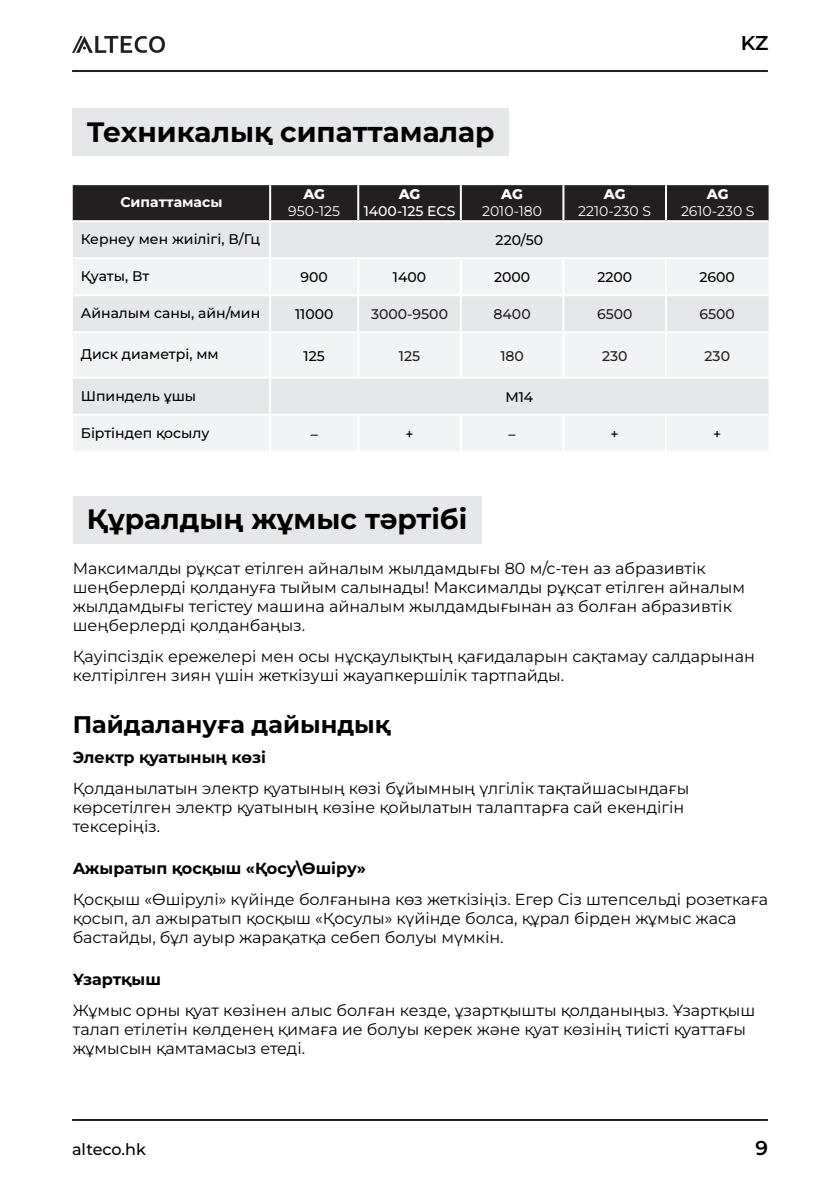
<style>
.page{position:relative;width:840px;height:1191px;background:#fff}
.page>*{position:absolute;margin:0;border:0;box-sizing:border-box;transform-origin:0 0}
.t1{font:700 28px "Montserrat";color:#000}
.t2{font:700 24px "Montserrat";color:#000}
.t3{font:600 20px "Montserrat";color:#000}
.t4{font:16px/19.2px "Montserrat";color:#000}
.t5{font:700 16px "Montserrat";color:#000}
.t6{font:500 16px "Montserrat";color:#000}
.t7{font:500 14px "Montserrat";color:#000}
.t8{font:14px/16.8px "Montserrat";color:#fff;text-align:center}
.t9{font:500 14px "Montserrat";color:#231f20}
.t10{font:500 14px/16.8px "Montserrat";color:#fff;text-align:center}
.t11{font:700 14px "Montserrat";color:#fff}
.s1{font-weight:800}
</style>
<div class="page">
<hr style="left:72px;top:70px;width:695px;height:2px;background:#231f20">
<hr style="left:72px;top:1119px;width:695px;height:2px;background:#231f20">
<svg style="left:72px;top:36px;width:93px;height:17px"></svg>
<div style="left:73px;top:185px;width:695px;height:35px;background:#231f20"></div>
<div style="left:73px;top:222px;width:695px;height:35px;background:#e6e7e9"></div>
<svg style="left:73px;top:259px;width:695px;height:191px;fill:#f2f3f4"></svg>
<hr style="left:269px;top:185px;width:2px;height:35px;background:#fff">
<hr style="left:357px;top:185px;width:2px;height:35px;background:#fff">
<hr style="left:459px;top:185px;width:2px;height:35px;background:#fff">
<hr style="left:562px;top:185px;width:2px;height:35px;background:#fff">
<hr style="left:664px;top:185px;width:2px;height:35px;background:#fff">
<hr style="left:269px;top:222px;width:2px;height:35px;background:#fff">
<hr style="left:269px;top:259px;width:2px;height:35px;background:#fff">
<hr style="left:357px;top:259px;width:2px;height:35px;background:#fff">
<hr style="left:459px;top:259px;width:2px;height:35px;background:#fff">
<hr style="left:562px;top:259px;width:2px;height:35px;background:#fff">
<hr style="left:664px;top:259px;width:2px;height:35px;background:#fff">
<hr style="left:73px;top:294px;width:197px;height:2px;background:#fff">
<hr style="left:270px;top:294px;width:88px;height:2px;background:#fff">
<hr style="left:269px;top:296px;width:2px;height:35px;background:#fff">
<hr style="left:358px;top:294px;width:102px;height:2px;background:#fff">
<hr style="left:357px;top:296px;width:2px;height:35px;background:#fff">
<hr style="left:460px;top:294px;width:103px;height:2px;background:#fff">
<hr style="left:459px;top:296px;width:2px;height:35px;background:#fff">
<hr style="left:563px;top:294px;width:102px;height:2px;background:#fff">
<hr style="left:562px;top:296px;width:2px;height:35px;background:#fff">
<hr style="left:665px;top:294px;width:103px;height:2px;background:#fff">
<hr style="left:664px;top:296px;width:2px;height:35px;background:#fff">
<hr style="left:73px;top:331px;width:197px;height:2px;background:#fff">
<hr style="left:270px;top:331px;width:88px;height:2px;background:#fff">
<hr style="left:269px;top:333px;width:2px;height:44px;background:#fff">
<hr style="left:358px;top:331px;width:102px;height:2px;background:#fff">
<hr style="left:357px;top:333px;width:2px;height:44px;background:#fff">
<hr style="left:460px;top:331px;width:103px;height:2px;background:#fff">
<hr style="left:459px;top:333px;width:2px;height:44px;background:#fff">
<hr style="left:563px;top:331px;width:102px;height:2px;background:#fff">
<hr style="left:562px;top:333px;width:2px;height:44px;background:#fff">
<hr style="left:665px;top:331px;width:103px;height:2px;background:#fff">
<hr style="left:664px;top:333px;width:2px;height:44px;background:#fff">
<hr style="left:73px;top:377px;width:197px;height:2px;background:#fff">
<hr style="left:270px;top:377px;width:88px;height:2px;background:#fff">
<hr style="left:269px;top:379px;width:2px;height:35px;background:#fff">
<hr style="left:358px;top:377px;width:102px;height:2px;background:#fff">
<hr style="left:460px;top:377px;width:103px;height:2px;background:#fff">
<hr style="left:563px;top:377px;width:102px;height:2px;background:#fff">
<hr style="left:665px;top:377px;width:103px;height:2px;background:#fff">
<hr style="left:73px;top:414px;width:197px;height:2px;background:#fff">
<hr style="left:270px;top:414px;width:88px;height:2px;background:#fff">
<hr style="left:269px;top:416px;width:2px;height:35px;background:#fff">
<hr style="left:358px;top:414px;width:102px;height:2px;background:#fff">
<hr style="left:357px;top:416px;width:2px;height:35px;background:#fff">
<hr style="left:460px;top:414px;width:103px;height:2px;background:#fff">
<hr style="left:459px;top:416px;width:2px;height:35px;background:#fff">
<hr style="left:563px;top:414px;width:102px;height:2px;background:#fff">
<hr style="left:562px;top:416px;width:2px;height:35px;background:#fff">
<hr style="left:665px;top:414px;width:103px;height:2px;background:#fff">
<hr style="left:664px;top:416px;width:2px;height:35px;background:#fff">
<div style="left:73px;top:108px;width:435px;height:48px;background:#e6e7e9"></div>
<div style="left:73px;top:495px;width:408px;height:48px;background:#e6e7e9"></div>
<p class="t1" style="left:87px;top:113px;width:409px">Техникалық сипаттамалар</p>
<p class="t3" style="left:740px;top:30px;width:29px">KZ</p>
<p class="t11" style="left:120px;top:193px;width:103px">Сипаттамасы</p>
<p class="t8" style="left:288px;top:185px;width:53px"><span class="s1">AG<br></span>950-125</p>
<p class="t10" style="left:363px;top:185px;width:93px"><span class="s1">AG<br></span>1400-125 ECS</p>
<p class="t8" style="left:482px;top:185px;width:61px"><span class="s1">AG<br></span>2010-180</p>
<p class="t8" style="left:578px;top:185px;width:74px"><span class="s1">AG<br></span>2210-230 S</p>
<p class="t8" style="left:680px;top:185px;width:75px"><span class="s1">AG<br></span>2610-230 S</p>
<p class="t7" style="left:81px;top:230px;width:181px">Кернеу мен жиілігі, В/Гц</p>
<p class="t7" style="left:495px;top:231px;width:49px">220/50</p>
<p class="t7" style="left:81px;top:267px;width:70px">Қуаты, Вт</p>
<p class="t7" style="left:300px;top:268px;width:29px">900</p>
<p class="t7" style="left:392px;top:268px;width:35px">1400</p>
<p class="t7" style="left:494px;top:268px;width:38px">2000</p>
<p class="t7" style="left:597px;top:268px;width:36px">2200</p>
<p class="t7" style="left:699px;top:268px;width:37px">2600</p>
<p class="t7" style="left:81px;top:304px;width:181px">Айналым саны, айн/мин</p>
<p class="t7" style="left:295px;top:305px;width:40px">11000</p>
<p class="t9" style="left:371px;top:305px;width:78px">3000-9500</p>
<p class="t9" style="left:493px;top:305px;width:39px">8400</p>
<p class="t9" style="left:596px;top:305px;width:37px">6500</p>
<p class="t9" style="left:699px;top:305px;width:37px">6500</p>
<p class="t7" style="left:81px;top:345px;width:139px">Диск диаметрі, мм</p>
<p class="t7" style="left:303px;top:346px;width:23px">125</p>
<p class="t9" style="left:398px;top:346px;width:23px">125</p>
<p class="t9" style="left:500px;top:346px;width:25px">180</p>
<p class="t9" style="left:601px;top:346px;width:27px">230</p>
<p class="t9" style="left:704px;top:346px;width:27px">230</p>
<p class="t7" style="left:81px;top:386px;width:117px">Шпиндель ұшы</p>
<p class="t7" style="left:505px;top:387px;width:29px">M14</p>
<p class="t7" style="left:81px;top:423px;width:130px">Біртіндеп қосылу</p>
<p class="t7" style="left:310px;top:424px;width:8px">–</p>
<p class="t7" style="left:405px;top:424px;width:10px">+</p>
<p class="t7" style="left:508px;top:424px;width:8px">–</p>
<p class="t7" style="left:610px;top:424px;width:10px">+</p>
<p class="t7" style="left:712px;top:424px;width:10px">+</p>
<p class="t1" style="left:87px;top:501px;width:381px">Құралдың жұмыс тәртібі</p>
<p class="t4" style="left:73px;top:558px;width:673px">Максималды рұқсат етілген айналым жылдамдығы 80 м/с-тен аз абразивтік шеңберлерді қолдануға тыйым салынады! Максималды рұқсат етілген айналым жылдамдығы тегістеу машина айналым жылдамдығынан аз болған абразивтік шеңберлерді қолданбаңыз.</p>
<p class="t4" style="left:73px;top:646px;width:683px">Қауіпсіздік ережелері мен осы нұсқаулықтың қағидаларын сақтамау салдарынан келтірілген зиян үшін жеткізуші жауапкершілік тартпайды.</p>
<p class="t2" style="left:73px;top:708px;width:319px">Пайдалануға дайындық</p>
<p class="t5" style="left:73px;top:747px;width:194px">Электр қуатының көзі</p>
<p class="t4" style="left:73px;top:778px;width:617px">Қолданылатын электр қуатының көзі бұйымның үлгілік тақтайшасындағы көрсетілген электр қуатының көзіне қойылатын талаптарға сай екендігін тексеріңіз.</p>
<p class="t5" style="left:73px;top:858px;width:294px">Ажыратып қосқыш «Қосу\Өшіру»</p>
<p class="t4" style="left:73px;top:889px;width:696px">Қосқыш «Өшірулі» күйінде болғанына көз жеткізіңіз. Егер Сіз штепсельді розеткаға қосып, ал ажыратып қосқыш «Қосулы» күйінде болса, құрал бірден жұмыс жаса бастайды, бұл ауыр жарақатқа себеп болуы мүмкін.</p>
<p class="t5" style="left:73px;top:968px;width:90px">Ұзартқыш</p>
<p class="t4" style="left:73px;top:1000px;width:683px">Жұмыс орны қуат көзінен алыс болған кезде, ұзартқышты қолданыңыз. Ұзартқыш талап етілетін көлденең қимаға ие болуы керек және қуат көзінің тиісті қуаттағы жұмысын қамтамасыз етеді.</p>
<p class="t6" style="left:72px;top:1138px;width:75px">alteco.hk</p>
<p class="t3" style="left:755px;top:1134px;width:14px">9</p>
</div>
